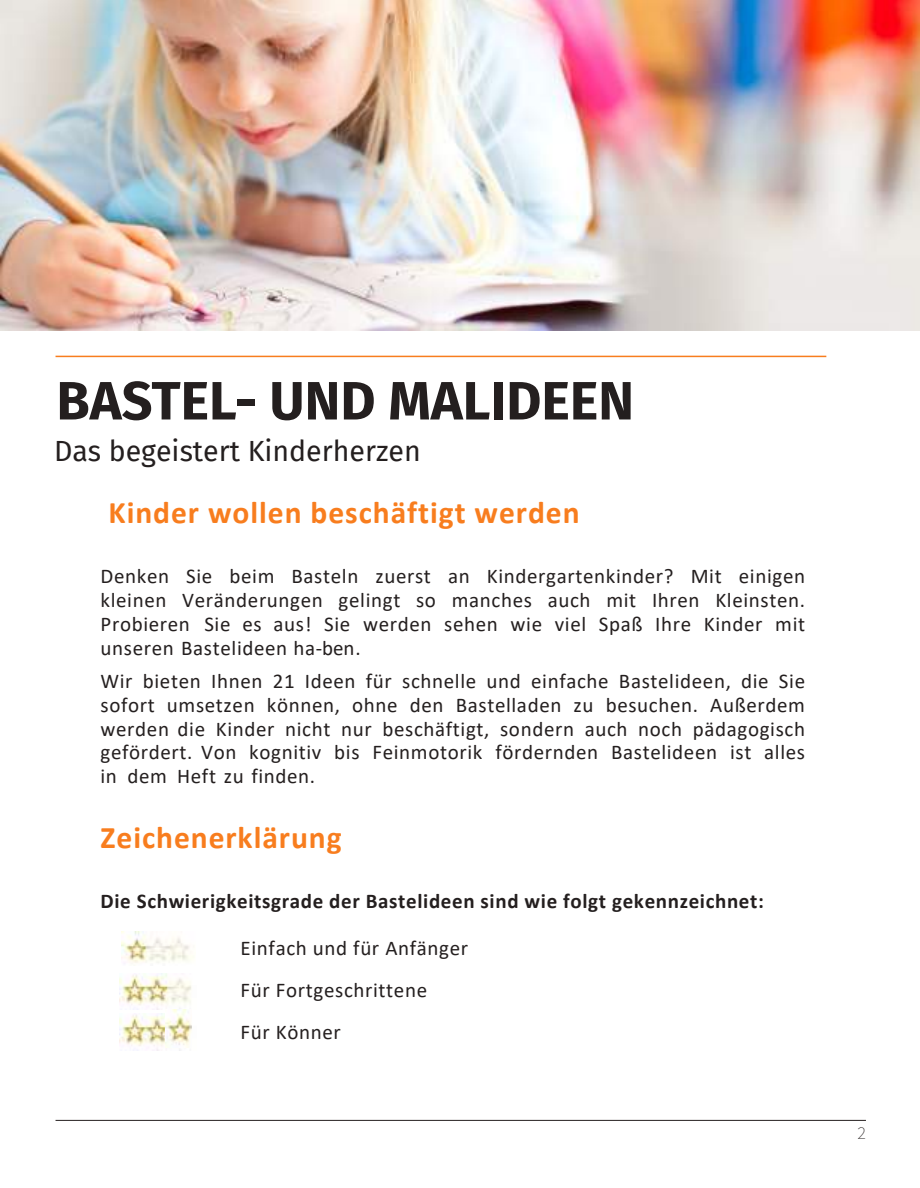
<style>
.page{position:relative;width:920px;height:1188px;background:#fff}
.page>*{position:absolute;margin:0;border:0;box-sizing:border-box;transform-origin:0 0}
.t1{font:700 54px "Fira Sans";color:#241f1f}
.t2{font:700 31.5px "Calibri";letter-spacing:.03em;color:#f87d1e}
.t3{font:28.5px "Fira Sans";color:#241f1f}
.t4{font:21px/23.9px "Calibri";letter-spacing:.03em;color:#241f1f;text-align:justify}
.t5{font:700 21px "Calibri";letter-spacing:.03em;color:#241f1f}
.t6{font:200 18px "Source Sans Pro";color:#241f1f}
</style>
<div class="page">
<hr style="left:56px;top:1120px;width:810px;height:1px;background:#241f1f">
<hr style="left:56px;top:356px;width:770px;height:1px;background:#f87d1e">
<img style="left:0;top:0;width:920px;height:331px">
<img style="left:121px;top:931px;width:73px;height:33px">
<img style="left:120px;top:974px;width:72px;height:36px">
<img style="left:119px;top:1014px;width:73px;height:36px">
<img style="left:166px;top:1010px;width:25px;height:38px">
<h1 class="t1" style="left:56px;top:355px;width:579px">BASTEL- UND MALIDEEN</h1>
<h3 class="t3" style="left:54px;top:430px;width:368px">Das begeistert Kinderherzen</h3>
<h2 class="t2" style="left:108px;top:490px;width:472px">Kinder wollen beschäftigt werden</h2>
<p class="t4" style="left:100px;top:564px;width:706px">Denken Sie beim Basteln zuerst an Kindergartenkinder? Mit einigen kleinen Veränderungen gelingt so manches auch mit Ihren Kleinsten.<br>Probieren Sie es aus! Sie werden sehen wie viel Spaß Ihre Kinder mit unseren Bastelideen ha-ben.</p>
<p class="t4" style="left:100px;top:669px;width:706px">Wir bieten Ihnen 21 Ideen für schnelle und einfache Bastelideen, die Sie sofort umsetzen können, ohne den Bastelladen zu besuchen. Außerdem werden die Kinder nicht nur beschäftigt, sondern auch noch pädagogisch gefördert. Von kognitiv bis Feinmotorik fördernden Bastelideen ist alles in dem Heft zu finden.</p>
<h2 class="t2" style="left:101px;top:815px;width:243px">Zeichenerklärung</h2>
<p class="t5" style="left:101px;top:886px;width:664px">Die Schwierigkeitsgrade der Bastelideen sind wie folgt gekennzeichnet:</p>
<p class="t4" style="left:241px;top:926px;width:229px;line-height:42.5px;text-align:left">Einfach und für Anfänger<br>Für Fortgeschrittene<br>Für Könner</p>
<p class="t6" style="left:857px;top:1121px;width:10px">2</p>
</div>
